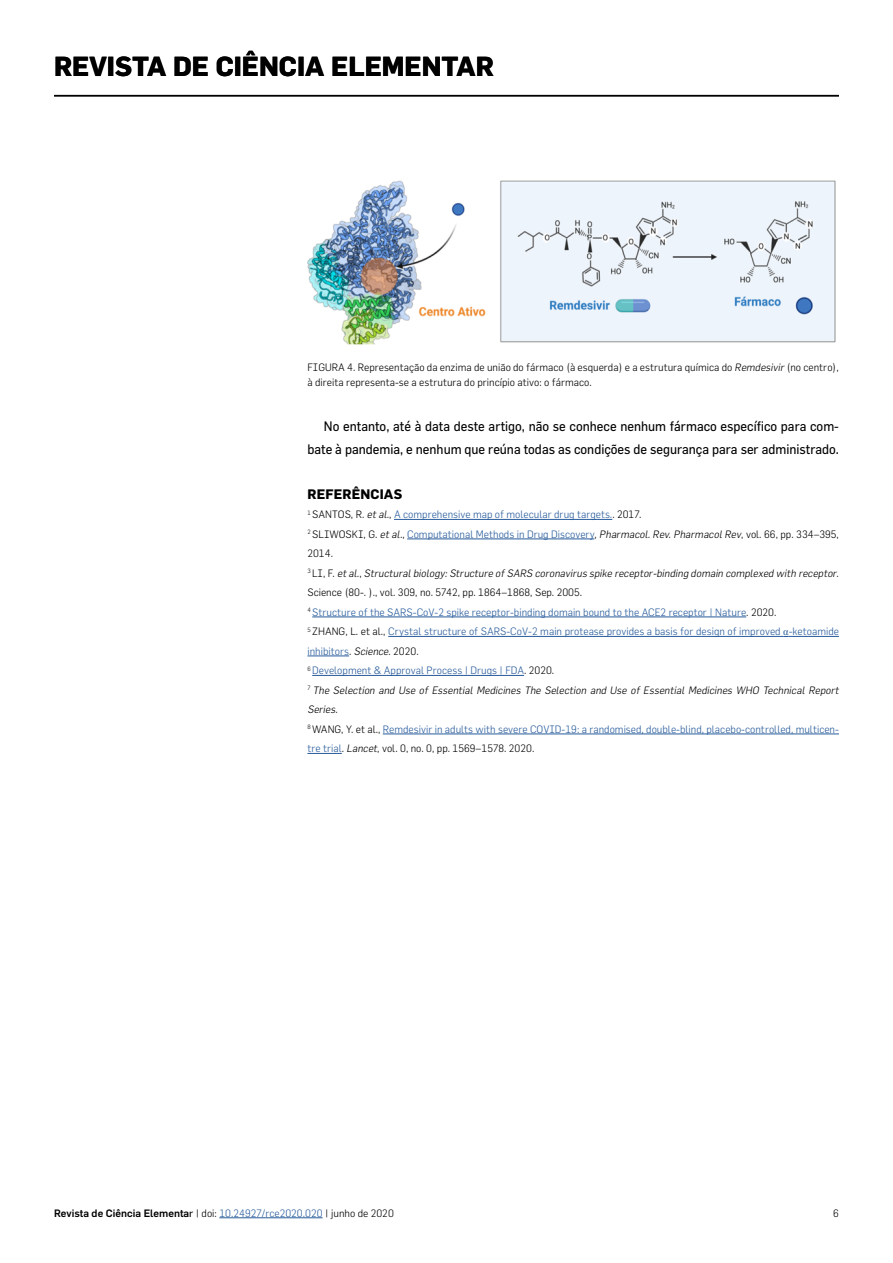
<style>
.page{position:relative;width:893px;height:1263px;background:#fff}
.page>*{position:absolute;margin:0;border:0;box-sizing:border-box;transform-origin:0 0}
.t1{font:700 27px "Flama";color:#000}
.t2{font:13.5px/22.5px "Flama";color:#000;text-align:right;scale:.95 1}
.t3{font:700 13.5px "Flama";letter-spacing:.01em;color:#000}
.t4{font:300 10.5px/19.5px "Flama";color:#275b9b}
.t5{font:300 10.5px/15px "Flama";color:#000}
.t6{font:500 10.5px "Flama";color:#000}
.s1{font-style:italic}
.s2{color:#000}
.s3{font-style:italic;color:#000}
.s4{font-family:"Times New Roman";font-weight:400}
.s5{font-weight:400}
.s6{font-weight:300}
.s7{font-weight:300;color:#275b9b}
</style>
<div class="page">
<hr style="left:54px;top:95px;width:785px;height:1px;background:#000">
<hr style="left:394px;top:519px;width:218px;height:1px;background:#275b9b">
<hr style="left:407px;top:539px;width:187px;height:1px;background:#275b9b">
<hr style="left:312px;top:617px;width:434px;height:1px;background:#275b9b">
<hr style="left:388px;top:636px;width:395px;height:1px;background:#275b9b">
<hr style="left:789px;top:636px;width:50px;height:1px;background:#275b9b">
<hr style="left:307px;top:656px;width:42px;height:1px;background:#275b9b">
<hr style="left:312px;top:675px;width:212px;height:1px;background:#275b9b">
<hr style="left:383px;top:734px;width:456px;height:1px;background:#275b9b">
<hr style="left:307px;top:753px;width:35px;height:1px;background:#275b9b">
<img style="left:307px;top:180px;width:529px;height:164px">
<hr style="left:219px;top:1217px;width:104px;height:1px;background:#275b9b">
<h1 class="t1" style="left:54px;top:50px;width:441px">REVISTA DE CIÊNCIA ELEMENTAR</h1>
<p class="t5" style="left:307px;top:360px;width:533px">FIGURA 4. Representação da enzima de união do fármaco (à esquerda) e a estrutura química do <span class="s1">Remdesivir</span> (no centro), à direita representa-se a estrutura do princípio ativo: o fármaco.</p>
<p class="t2" style="left:307px;top:415px;width:561px">No entanto, até à data deste artigo, não se conhece nenhum fármaco específico para com&shy;bate à pandemia, e nenhum que reúna todas as condições de segurança para ser administrado.</p>
<p class="t3" style="left:307px;top:486px;width:96px">REFERÊNCIAS</p>
<p class="t4" style="left:307px;top:505px;width:535px"><sup>1</sup> <span class="s2">SANTOS, R.</span> <span class="s3">et al.</span><span class="s2">,</span> A comprehensive map of molecular drug targets.<span class="s2">. 2017.<br></span><sup>2</sup> <span class="s2">SLIWOSKI, G.</span> <span class="s3">et al.</span><span class="s2">,</span> Computational Methods in Drug Discovery<span class="s2">,</span> <span class="s3">Pharmacol.Rev.PharmacolRev</span><span class="s2">, vol. 66, pp. 334–395, 2014.<br></span><sup>3</sup> <span class="s2">L I , F.</span> <span class="s3">et al.</span><span class="s2">,</span> <span class="s3">Structuralbiology:Structure ofSARS coronavirus spike receptor-binding domain complexed with receptor</span><span class="s2">.<br>Science (80-. )., vol. 309, no. 5742, pp. 1864–1868, Sep. 2005.<br></span><sup>4</sup> Structure of the SARS-CoV-2 spike receptor-binding domain bound to the ACE2 receptor | Nature<span class="s2">. 2020.<br></span><sup>5</sup> <span class="s2">ZHANG, L. et al.,</span> Crystal structure of SARS-CoV-2 main protease provides a basis for design of improved <span class="s4">α</span>-ketoamide inhibitors<span class="s2">.</span> <span class="s3">Science</span><span class="s2">. 2020.<br></span><sup>6</sup> Development &amp; Approval Process | Drugs | FDA<span class="s2">. 2020.<br></span><sup>7</sup> <span class="s3">The Selection and Use of Essential Medicines The Selection and Use of Essential Medicines WHO Technical Report Series</span><span class="s2">.<br></span><sup>8</sup> <span class="s2">WANG, Y. et al.,</span> Remdesivir in adults with severe COVID-19: a randomised, double-blind, placebo-controlled, multicen&shy;tre trial<span class="s2">.</span> <span class="s3">Lancet</span><span class="s2">, vol. 0, no. 0, pp. 1569–1578. 2020.</span></p>
<p class="t6" style="left:54px;top:1206px;width:341px">Revista de Ciência Elementa<span class="s5">r</span> <span class="s6">| doi:</span> <span class="s7">10.24927/rce2020.020</span> <span class="s6">| junho de 2020</span></p>
<p class="t5" style="left:833px;top:1205px;width:7px">6</p>
</div>
